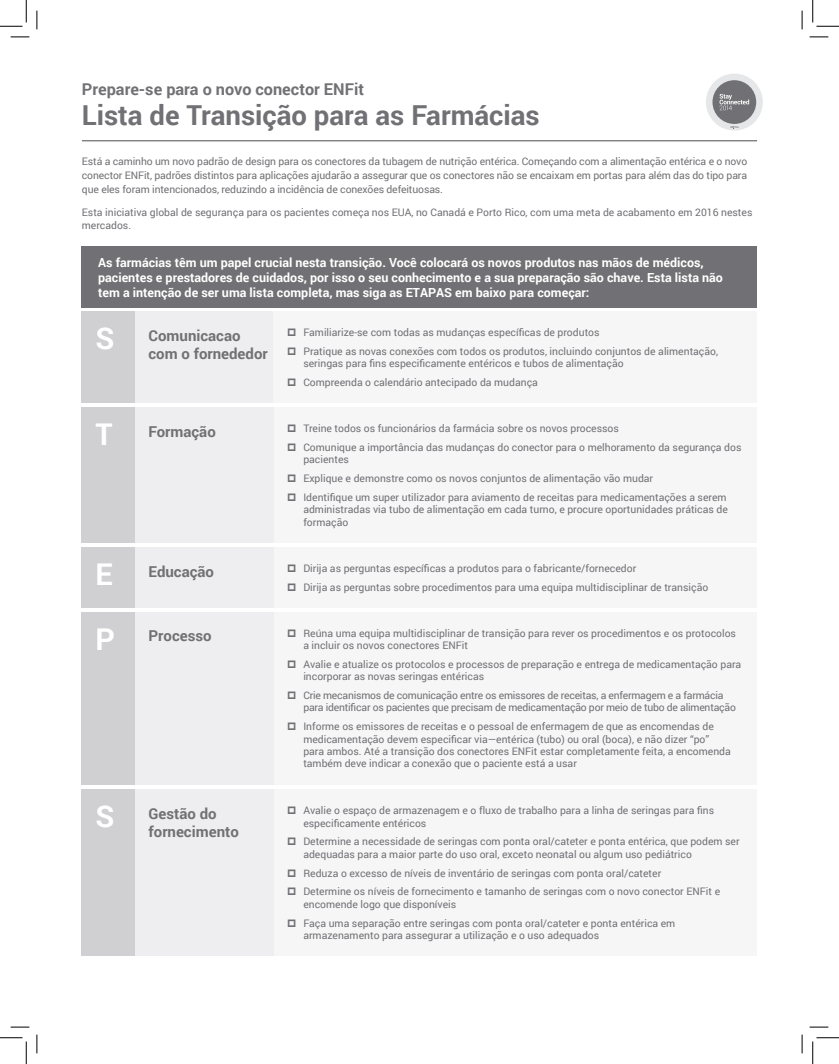
<style>
.page{position:relative;width:839px;height:1064px;background:#fff}
.page>*{position:absolute;margin:0;border:0;box-sizing:border-box;transform-origin:0 0}
.t1{font:700 30px "Roboto";color:#fff}
.t2{font:700 27.5px "Roboto";color:#717074}
.t3{font:700 16.25px "Roboto";color:#717074}
.t4{font:700 15px/18px "Roboto";color:#717074}
.t5{font:700 12.5px/15px "Roboto";color:#fff}
.t6{font:10.38px/12.5px "Roboto";color:#717074}
.t7{font:10.38px/12.5px "Roboto";letter-spacing:-.02em;color:#717074}
</style>
<div class="page">
<div style="left:274px;top:790px;width:483px;height:166px;background:#f6f6f7"></div>
<div style="left:135px;top:790px;width:139px;height:166px;background:#eeeef0"></div>
<div style="left:82px;top:790px;width:53px;height:166px;background:#d0d0d3"></div>
<div style="left:274px;top:612px;width:483px;height:172px;background:#f6f6f7"></div>
<div style="left:274px;top:408px;width:483px;height:135px;background:#f6f6f7"></div>
<div style="left:274px;top:547px;width:483px;height:60px;background:#f6f6f7"></div>
<div style="left:82px;top:246px;width:675px;height:62px;background:#717074"></div>
<div style="left:706px;top:74px;width:57px;height:57px;background:#e6e7e9;border-radius:50%"></div>
<div style="left:712px;top:80px;width:44px;height:44px;background:#717074;border-radius:50%"></div>
<svg style="left:719px;top:94px;width:30px;height:16px"></svg>
<svg style="left:730px;top:126px;width:8px;height:3px"></svg>
<hr style="left:82px;top:140px;width:675px;height:1px;background:#717074">
<div style="left:135px;top:312px;width:139px;height:91px;background:#eeeef0"></div>
<div style="left:135px;top:612px;width:139px;height:172px;background:#eeeef0"></div>
<div style="left:135px;top:408px;width:139px;height:135px;background:#eeeef0"></div>
<div style="left:135px;top:547px;width:139px;height:60px;background:#eeeef0"></div>
<div style="left:82px;top:312px;width:53px;height:91px;background:#d0d0d3"></div>
<div style="left:82px;top:612px;width:53px;height:172px;background:#d0d0d3"></div>
<div style="left:82px;top:408px;width:53px;height:135px;background:#d0d0d3"></div>
<div style="left:82px;top:547px;width:53px;height:60px;background:#d0d0d3"></div>
<div style="left:274px;top:312px;width:483px;height:91px;background:#f6f6f7"></div>
<svg style="left:11px;top:36px;width:18px;height:2px"></svg>
<svg style="left:809px;top:36px;width:19px;height:2px"></svg>
<svg style="left:11px;top:1026px;width:18px;height:2px"></svg>
<svg style="left:809px;top:1026px;width:19px;height:2px"></svg>
<svg style="left:36px;top:11px;width:2px;height:18px"></svg>
<svg style="left:36px;top:1034px;width:2px;height:19px"></svg>
<svg style="left:801px;top:11px;width:2px;height:18px"></svg>
<svg style="left:801px;top:1034px;width:2px;height:19px"></svg>
<svg style="left:0;top:0;width:27px;height:27px"></svg>
<svg style="left:0;top:1037px;width:27px;height:27px"></svg>
<svg style="left:812px;top:0;width:27px;height:27px"></svg>
<svg style="left:812px;top:1037px;width:27px;height:27px"></svg>
<h3 class="t3" style="left:82px;top:78px;width:284px">Prepare-se para o novo conector ENFit</h3>
<h2 class="t2" style="left:82px;top:96px;width:459px">Lista de Transição para as Farmácias</h2>
<p class="t6" style="left:82px;top:154px;width:667px;line-height:13.8px;text-align:justify">Está a caminho um novo padrão de design para os conectores da tubagem de nutrição entérica. Começando com a alimentação entérica e o novo conector ENFit, padrões distintos para aplicações ajudarão a assegurar que os conectores não se encaixam em portas para além das do tipo para que eles foram intencionados, reduzindo a incidência de conexões defeituosas.</p>
<p class="t6" style="left:82px;top:205px;width:672px;line-height:13.8px">Esta iniciativa global de segurança para os pacientes começa nos EUA, no Canadá e Porto Rico, com uma meta de acabamento em 2016 nestes mercados.</p>
<p class="t5" style="left:98px;top:255px;width:626px">As farmácias têm um papel crucial nesta transição. Você colocará os novos produtos nas mãos de médicos, pacientes e prestadores de cuidados, por isso o seu conhecimento e a sua preparação são chave. Esta lista não tem a intenção de ser uma lista completa, mas siga as ETAPAS em baixo para começar:</p>
<h1 class="t1" style="left:95px;top:317px;width:21px">S</h1>
<h3 class="t4" style="left:148px;top:326px;width:121px">Comunicacao com o fornededor</h3>
<p class="t6" style="left:303px;top:323px;width:416px;line-height:18.8px">Familiarize-se com todas as mudanças específicas de produtos<br>Pratique as novas conexões com todos os produtos, incluindo conjuntos de alimentação,</p>
<p class="t6" style="left:303px;top:354px;width:322px;line-height:18.8px">seringas para fins especificamente entéricos e tubos de alimentação<br>Compreenda o calendário antecipado da mudança</p>
<h1 class="t1" style="left:95px;top:413px;width:19px">T</h1>
<h3 class="t4" style="left:148px;top:422px;width:69px">Formação</h3>
<h1 class="t1" style="left:95px;top:553px;width:19px">E</h1>
<h3 class="t4" style="left:148px;top:562px;width:67px">Educação</h3>
<p class="t6" style="left:303px;top:419px;width:439px;line-height:18.8px">Treine todos os funcionários da farmácia sobre os novos processos<br>Comunique a importância das mudanças do conector para o melhoramento da segurança dos</p>
<p class="t6" style="left:303px;top:450px;width:425px;line-height:18.8px">pacientes<br>Explique e demonstre como os novos conjuntos de alimentação vão mudar<br>Identifique um super utilizador para aviamento de receitas para medicamentações a serem</p>
<p class="t6" style="left:303px;top:503px;width:426px">administradas via tubo de alimentação em cada turno, e procure oportunidades práticas de formação</p>
<p class="t6" style="left:303px;top:558px;width:406px;line-height:18.8px">Dirija as perguntas específicas a produtos para o fabricante/fornecedor<br>Dirija as perguntas sobre procedimentos para uma equipa multidisciplinar de transição</p>
<h1 class="t1" style="left:95px;top:618px;width:21px">P</h1>
<h3 class="t4" style="left:148px;top:626px;width:65px">Processo</h3>
<p class="t6" style="left:303px;top:626px;width:434px">Reúna uma equipa multidisciplinar de transição para rever os procedimentos e os protocolos a incluir os novos conectores ENFit</p>
<p class="t6" style="left:303px;top:657px;width:439px">Avalie e atualize os protocolos e processos de preparação e entrega de medicamentação para incorporar as novas seringas entéricas</p>
<p class="t7" style="left:303px;top:688px;width:434px">Crie mecanismos de comunicação entre os emissores de receitas, a enfermagem e a farmácia para identificar os pacientes que precisam de medicamentação por meio de tubo de alimentação</p>
<p class="t6" style="left:303px;top:720px;width:429px">Informe os emissores de receitas e o pessoal de enfermagem de que as encomendas de medicamentação devem especificar via—entérica (tubo) ou oral (boca), e não dizer “po” para ambos. Até a transição dos conectores ENFit estar completamente feita, a encomenda também deve indicar a conexão que o paciente está a usar</p>
<h1 class="t1" style="left:95px;top:795px;width:21px">S</h1>
<h3 class="t4" style="left:148px;top:804px;width:92px">Gestão do fornecimento</h3>
<p class="t6" style="left:303px;top:804px;width:412px">Avalie o espaço de armazenagem e o fluxo de trabalho para a linha de seringas para fins especificamente entéricos</p>
<p class="t6" style="left:303px;top:835px;width:438px">Determine a necessidade de seringas com ponta oral/cateter e ponta entérica, que podem ser adequadas para a maior parte do uso oral, exceto neonatal ou algum uso pediátrico</p>
<p class="t6" style="left:303px;top:863px;width:418px;line-height:18.8px">Reduza o excesso de níveis de inventário de seringas com ponta oral/cateter<br>Determine os níveis de fornecimento e tamanho de seringas com o novo conector ENFit e</p>
<p class="t6" style="left:303px;top:894px;width:373px;line-height:18.8px">encomende logo que disponíveis<br>Faça uma separação entre seringas com ponta oral/cateter e ponta entérica em</p>
<p class="t6" style="left:303px;top:928px;width:297px">armazenamento para assegurar a utilização e o uso adequados</p>
</div>
